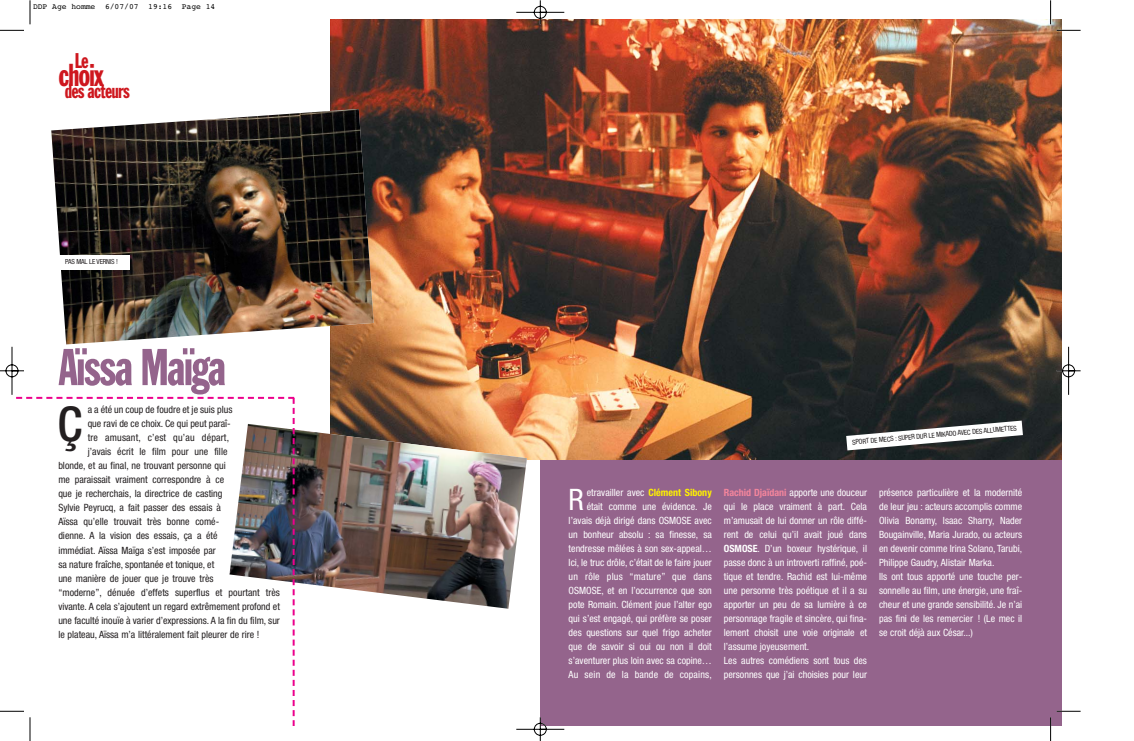
<style>
.page{position:relative;width:1134px;height:741px;background:#fff}
.page>*{position:absolute;margin:0;border:0;box-sizing:border-box;transform-origin:0 0}
.t1{font:extra-condensed 51.2px "Franklin Gothic BT";letter-spacing:-.04em;color:#94648c}
.t2{font:500 condensed 48px "Helvetica Neue";color:#231f20}
.t3{font:extra-condensed 31.2px "Franklin Gothic BT";letter-spacing:-.04em;color:#ce171e}
.t4{font:condensed 29.6px "Helvetica Neue";color:#fff}
.t5{font:extra-condensed 21.1px "Franklin Gothic BT";color:#ce171e}
.t6{font:extra-condensed 20.2px "Franklin Gothic BT";letter-spacing:-.04em;color:#ce171e}
.t7{font:condensed 10px/14px "Helvetica Neue";color:#fff}
.t8{font:condensed 10px "Helvetica Neue";color:#231f20}
.t9{font:condensed 10px "Helvetica Neue";letter-spacing:.02em;color:#231f20}
.t10{font:8px "Courier";color:#000}
.t11{font:condensed 7px "Helvetica Neue";letter-spacing:-.025em;color:#231f20}
.s1{font-weight:700;color:#fff200}
.s2{font-weight:700;color:#f3859c}
.s3{font-weight:700}
</style>
<div class="page">
<img style="left:0;top:0;width:1081px;height:740px">
<p class="t10" style="left:33px;top:4px;width:184px">DDP Age homme 6/07/07 19:16 Page 14</p>
<h3 class="t5" style="left:75px;top:52px;width:16px">Le</h3>
<h3 class="t6" style="left:65px;top:84px;width:67px">des acteurs</h3>
<h3 class="t3" style="left:58px;top:63px;width:47px">choix</h3>
<p class="t11" style="left:65px;top:259px;width:54px">PAS MAL LE VERNIS !</p>
<h1 class="t1" style="left:58px;top:347px;width:169px">Aïssa Maïga</h1>
<p class="t8" style="left:88px;top:406px;width:146px">a a été un coup de foudre et je suis plus</p>
<p class="t8" style="left:88px;top:420px;width:145px">que ravi de ce choix. Ce qui peut paraî-</p>
<p class="t9" style="left:88px;top:434px;width:143px">tre amusant, c’est qu’au départ,</p>
<p class="t8" style="left:88px;top:448px;width:141px">j’avais écrit le film pour une fille</p>
<p class="t8" style="left:58px;top:462px;width:169px">blonde, et au final, ne trouvant personne qui</p>
<p class="t8" style="left:58px;top:476px;width:167px">me paraissait vraiment correspondre à ce</p>
<p class="t8" style="left:58px;top:490px;width:166px">que je recherchais, la directrice de casting</p>
<p class="t8" style="left:58px;top:504px;width:164px">Sylvie Peyrucq, a fait passer des essais à</p>
<p class="t8" style="left:58px;top:518px;width:162px">Aïssa qu’elle trouvait très bonne comé-</p>
<p class="t8" style="left:58px;top:532px;width:161px">dienne. A la vision des essais, ça a été</p>
<p class="t8" style="left:58px;top:546px;width:159px">immédiat. Aïssa Maïga s’est imposée par</p>
<p class="t8" style="left:58px;top:560px;width:157px">sa nature fraîche, spontanée et tonique, et</p>
<p class="t8" style="left:58px;top:574px;width:157px">une manière de jouer que je trouve très</p>
<p class="t8" style="left:58px;top:588px;width:223px">“moderne”, dénuée d’effets superflus et pourtant très</p>
<p class="t8" style="left:58px;top:602px;width:223px">vivante. A cela s’ajoutent un regard extrêmement profond et</p>
<p class="t8" style="left:58px;top:616px;width:223px">une faculté inouïe à varier d’expressions. A la fin du film, sur</p>
<p class="t8" style="left:58px;top:630px;width:203px">le plateau, Aïssa m’a littéralement fait pleurer de rire !</p>
<h2 class="t2" style="left:57px;top:407px;width:26px">Ç</h2>
<p class="t11" style="left:852px;top:439px;width:167px;rotate:-5deg">SPORT DE MECS : SUPER DUR LE MIKADO AVEC DES ALLUMETTES</p>
<p class="t7" style="left:569px;top:486px;width:145px;text-align:right">etravailler avec <span class="s1">Clément Sibony </span>était comme une évidence. Je l’avais déjà dirigé dans OSMOSE avec un bonheur absolu : sa finesse, sa tendresse mêlées à son sex-appeal… Ici, le truc drôle, c’était de le faire jouer un rôle plus “mature” que dans OSMOSE, et en l’occurrence que son pote Romain. Clément joue l’alter ego qui s’est engagé, qui préfère se poser des questions sur quel frigo acheter que de savoir si oui ou non il doit s’aventurer plus loin avec sa copine… Au sein de la bande de copains,</p>
<p class="t7" style="left:724px;top:486px;width:145px"><span class="s2">Rachid Djaïdani</span> apporte une douceur qui le place vraiment à part. Cela m’amusait de lui donner un rôle diffé&shy;rent de celui qu’il avait joué dans <span class="s3">OSMOSE</span>. D’un boxeur hystérique, il passe donc à un introverti raffiné, poé&shy;tique et tendre. Rachid est lui-même une personne très poétique et il a su apporter un peu de sa lumière à ce personnage fragile et sincère, qui fina&shy;lement choisit une voie originale et l’assume joyeusement.<br>Les autres comédiens sont tous des personnes que j’ai choisies pour leur</p>
<p class="t7" style="left:879px;top:486px;width:145px">présence particulière et la modernité de leur jeu : acteurs accomplis comme Olivia Bonamy, Isaac Sharry, Nader Bougainville, Maria Jurado, ou acteurs en devenir comme Irina Solano, Tarubi, Philippe Gaudry, Alistair Marka.<br>Ils ont tous apporté une touche per&shy;sonnelle au film, une énergie, une fraî&shy;cheur et une grande sensibilité. Je n’ai pas fini de les remercier ! (Le mec il se croit déjà aux César...)</p>
<h3 class="t4" style="left:569px;top:489px;width:17px">R</h3>
</div>
